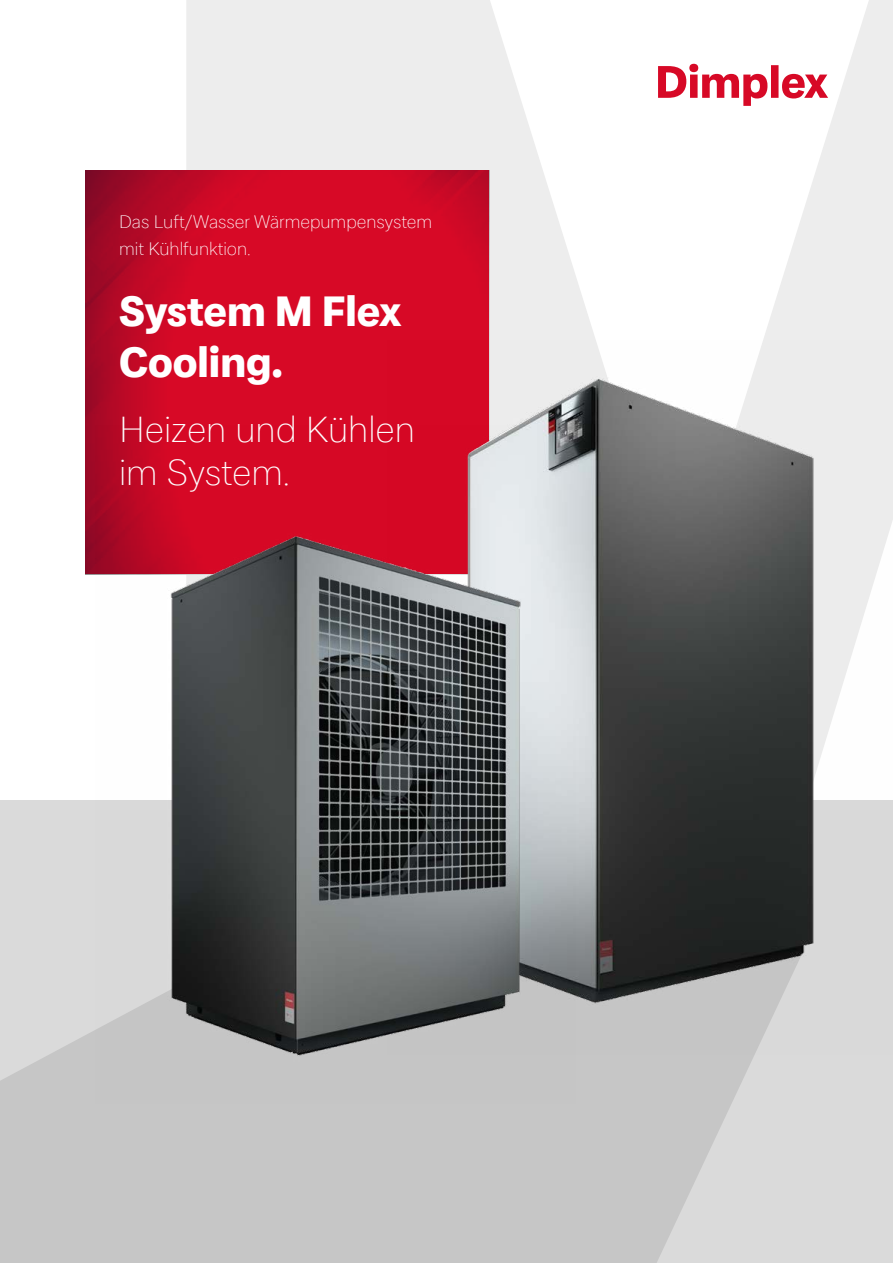
<style>
.page{position:relative;width:893px;height:1263px;background:#fff}
.page>*{position:absolute;margin:0;border:0;box-sizing:border-box;transform-origin:0 0}
.t1{font:800 42px/50.4px "Glen Dimplex Sans";color:#fff}
.t2{font:100 36px/43.2px "Glen Dimplex Sans";color:#fff}
.t3{font:100 18px/27px "Glen Dimplex Sans";color:#fff}
</style>
<div class="page">
<div style="left:0;top:800px;width:893px;height:463px;background:#dadada"></div>
<img style="left:85px;top:170px;width:404px;height:404px">
<svg style="left:658px;top:64px;width:170px;height:42px"></svg>
<svg style="left:0;top:1030px;width:755px;height:233px;background:#c7c7c7"></svg>
<img style="left:388px;top:340px;width:426px;height:714px">
<img style="left:96px;top:425px;width:479px;height:679px">
<p class="t3" style="left:119px;top:208px;width:315px">Das Luft/Wasser Wärmepumpensystem mit Kühlfunktion.</p>
<h1 class="t1" style="left:119px;top:287px;width:284px">System M Flex<br>Cooling.</h1>
<h2 class="t2" style="left:119px;top:407px;width:297px">Heizen und Kühlen im System.</h2>
</div>
